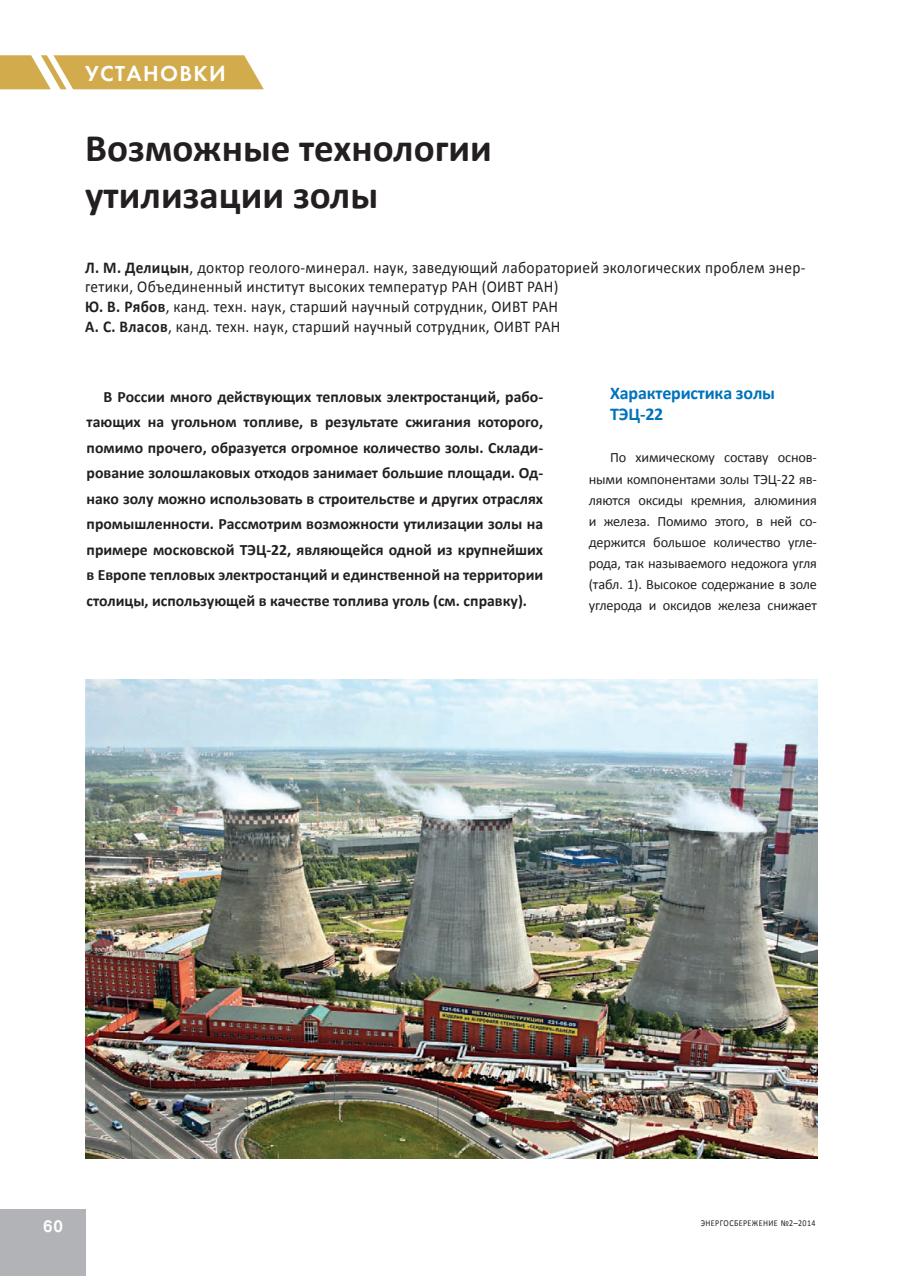
<style>
.page{position:relative;width:915px;height:1276px;background:#fff}
.page>*{position:absolute;margin:0;border:0;box-sizing:border-box;transform-origin:0 0}
.t1{font:700 39px/46.8px "Calibri";color:#231f20}
.t2{font:22.5px "Futura Demi";letter-spacing:.06em;color:#fff}
.t3{font:700 18px/21.1px "Calibri";letter-spacing:-.01em;color:#0072bc}
.t4{font:16.5px/19.8px "Calibri";letter-spacing:.02em;color:#231f20;scale:.93 1}
.t5{font:700 16.5px "Pragmatica C";color:#fff;scale:.89 1}
.t6{font:700 15.75px/25.5px "Calibri";color:#231f20;text-align:justify}
.t7{font:14.25px/21.1px "Calibri";letter-spacing:-.01em;color:#231f20;text-align:justify}
.t8{font:9px "Calibri";letter-spacing:.05em;color:#231f20;scale:.89 1}
.s1{font-weight:700}
</style>
<div class="page">
<svg style="left:0;top:55px;width:264px;height:34px;background:#d6b35e"></svg>
<div style="left:0;top:1209px;width:85px;height:67px;background:#b2b3b7"></div>
<img style="left:85px;top:679px;width:731px;height:479px">
<h2 class="t2" style="left:85px;top:59px;width:142px">УСТАНОВКИ</h2>
<h1 class="t1" style="left:85px;top:123px;width:408px">Возможные технологии утилизации золы</h1>
<p class="t4" style="left:85px;top:256px;width:775px"><span class="s1">Л. М. Делицын</span>, доктор геолого-минерал. наук, заведующий лабораторией экологических проблем энер&shy;гетики, Объединенный институт высоких температур РАН (ОИВТ РАН)<br><span class="s1">Ю. В. Рябов</span>, канд. техн. наук, старший научный сотрудник, ОИВТ РАН<br><span class="s1">А. С. Власов</span>, канд. техн. наук, старший научный сотрудник, ОИВТ РАН</p>
<p class="t6" style="left:87px;top:383px;width:458px;text-indent:17px">В России много действующих тепловых электростанций, рабо‑ тающих на угольном топливе, в результате сжигания которого, помимо прочего, образуется огромное количество золы. Склади‑ рование золошлаковых отходов занимает большие площади. Од‑ нако золу можно использовать в строительстве и других отраслях промышленности. Рассмотрим возможности утилизации золы на примере московской ТЭЦ-22, являющейся одной из крупнейших в Европе тепловых электростанций и единственной на территории столицы, использующей в качестве топлива уголь (см. справку).</p>
<p class="t3" style="left:610px;top:382px;width:166px">Характеристика золы<br>ТЭЦ‑22</p>
<p class="t7" style="left:588px;top:446px;width:230px;text-indent:21px">По химическому составу основ&shy;ными компонентами золы ТЭЦ‑22 яв&shy;ляются оксиды кремния, алюминия и железа. Помимо этого, в ней со&shy;держится большое количество угле&shy;рода, так называемого недожога угля (табл. 1). Высокое содержание в золе углерода и оксидов железа снижает</p>
<p class="t5" style="left:43px;top:1217px;width:24px">60</p>
<p class="t8" style="left:700px;top:1217px;width:130px">ЭНЕРГОСБЕРЕЖЕНИЕ №2–2014</p>
</div>
